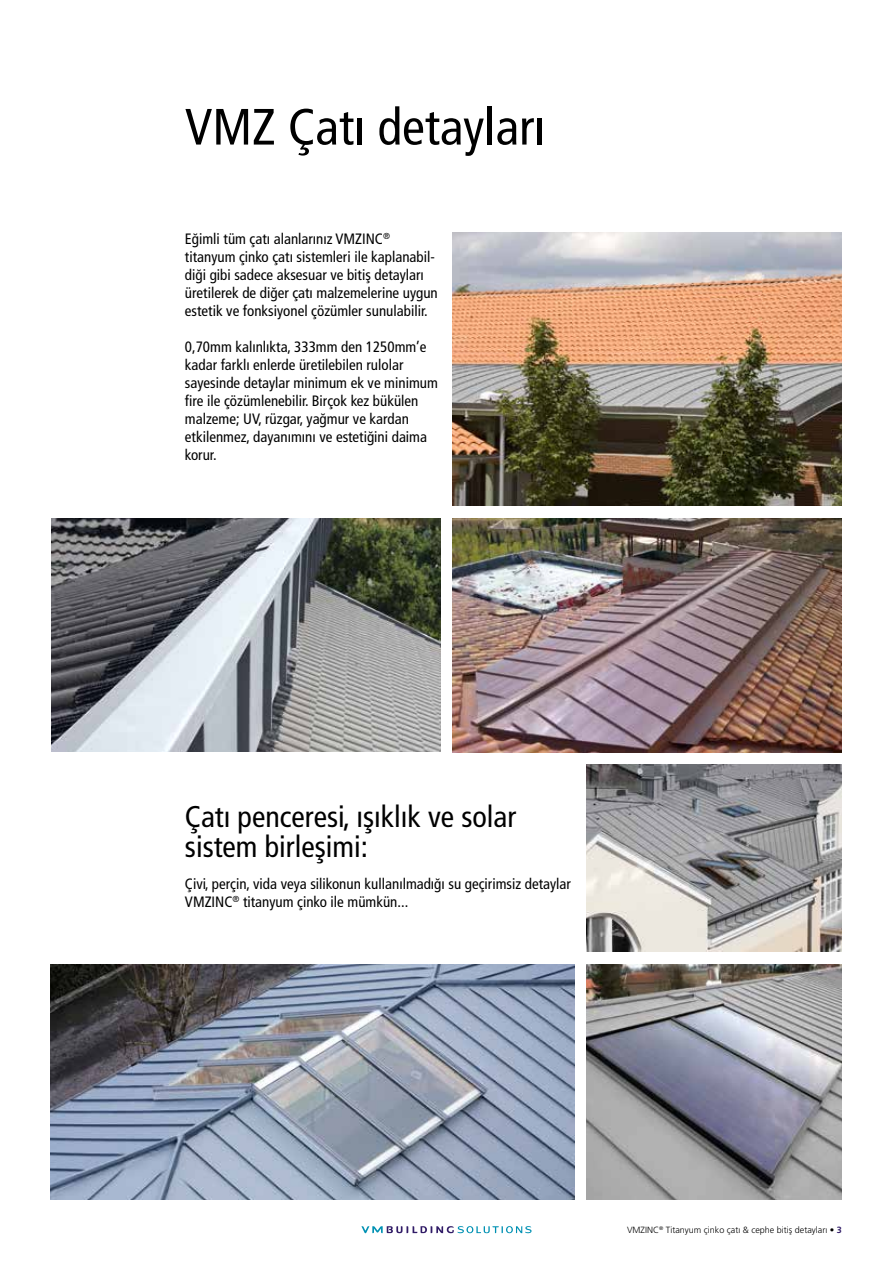
<style>
.page{position:relative;width:893px;height:1263px;background:#fff}
.page>*{position:absolute;margin:0;border:0;box-sizing:border-box;transform-origin:0 0}
.t1{font:condensed 51px "Frutiger LT Pro";color:#000}
.t2{font:condensed 30px/30px "Frutiger LT Pro";color:#000}
.t3{font:condensed 15px/18px "Frutiger LT Pro";color:#000}
.t4{font:300 9px "Frutiger LT Pro";color:#000}
.s1{font-weight:700}
.s2{font-weight:700;color:#311c67}
</style>
<div class="page">
<svg style="left:361px;top:1226px;width:171px;height:7px"></svg>
<img style="left:453px;top:518px;width:389px;height:234px">
<img style="left:51px;top:518px;width:389px;height:234px">
<img style="left:453px;top:233px;width:389px;height:273px">
<img style="left:587px;top:964px;width:255px;height:235px">
<img style="left:587px;top:764px;width:255px;height:188px">
<img style="left:50px;top:964px;width:524px;height:235px">
<h1 class="t1" style="left:185px;top:97px;width:362px">VMZ Çatı detayları</h1>
<p class="t3" style="left:185px;top:230px;width:254px">Eğimli tüm çatı alanlarınız VMZINC<sup>® </sup>titanyum çinko çatı sistemleri ile kaplanabil&shy;diği gibi sadece aksesuar ve bitiş detayları üretilerek de diğer çatı malzemelerine uygun estetik ve fonksiyonel çözümler sunulabilir.</p>
<p class="t3" style="left:185px;top:338px;width:254px">0,70mm kalınlıkta, 333mm den 1250mm’e kadar farklı enlerde üretilebilen rulolar sayesinde detaylar minimum ek ve minimum fire ile çözümlenebilir. Birçok kez bükülen malzeme; UV, rüzgar, yağmur ve kardan etkilenmez, dayanımını ve estetiğini daima korur.</p>
<h2 class="t2" style="left:185px;top:802px;width:333px">Çatı penceresi, ışıklık ve solar sistem birleşimi:</h2>
<p class="t3" style="left:185px;top:875px;width:387px">Çivi, perçin, vida veya silikonun kullanılmadığı su geçirimsiz detaylar<br>VMZINC<sup>®</sup> titanyum çinko ile mümkün...</p>
<p class="t4" style="left:627px;top:1225px;width:216px">VMZINC<sup>®</sup> Titanyum çinko çatı &amp; cephe bitiş detayları <span class="s1">•</span> <span class="s2">3</span></p>
</div>
